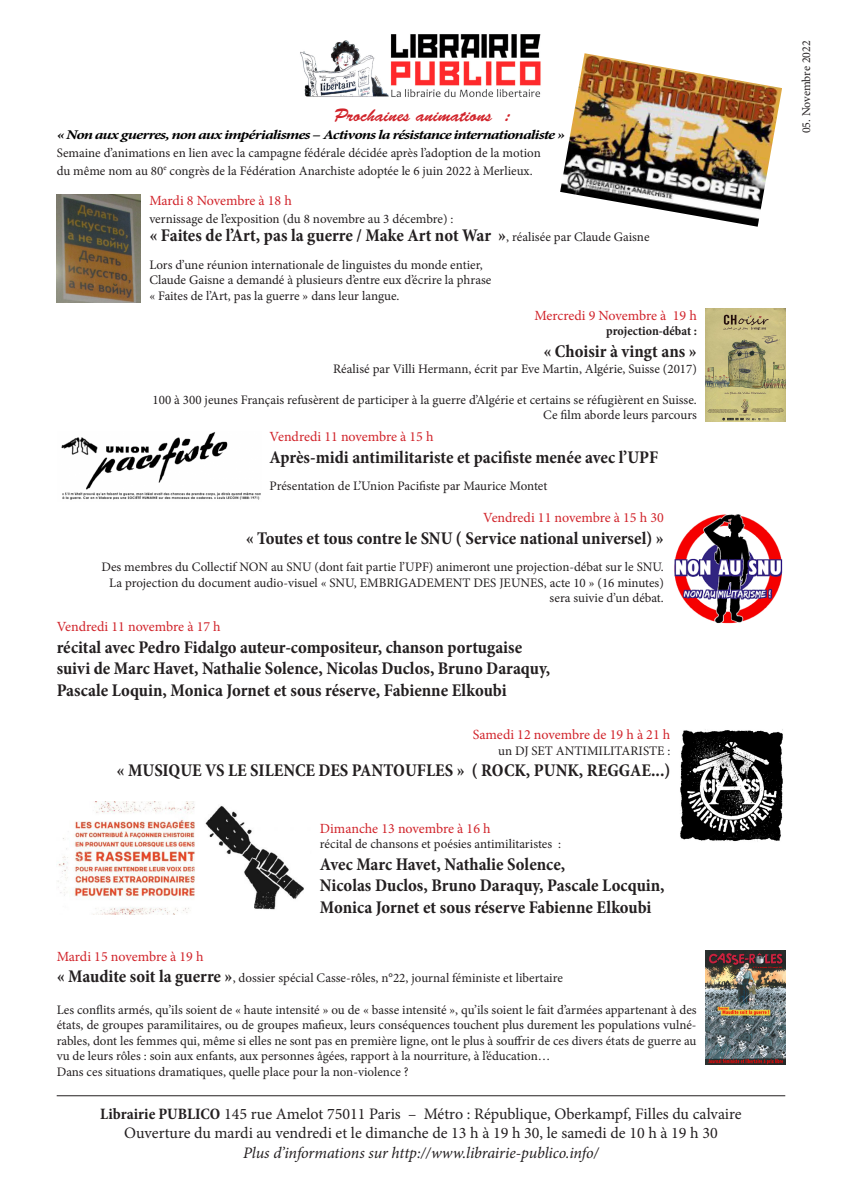
<style>
.page{position:relative;width:842px;height:1191px;background:#fff}
.page>*{position:absolute;margin:0;border:0;box-sizing:border-box;transform-origin:0 0}
.t1{font:700 condensed 18px/21.6px "Minion Pro";color:#231f20}
.t2{font:18px "Brush Script Std";color:#d1232a}
.t3{font:16px "Minion Pro";color:#231f20}
.t4{font:italic 16px "Minion Pro";letter-spacing:-.01em;color:#231f20}
.t5{font:14px "Minion Pro";letter-spacing:-.005em;color:#d1232a}
.t6{font:italic 700 condensed 13.5px "Minion Pro";letter-spacing:-.055em;color:#000;scale:1.33 1}
.t7{font:13px/15.6px "Minion Pro";color:#231f20}
.t8{font:700 condensed 13px "Minion Pro";letter-spacing:-.005em;color:#231f20}
.t9{font:12px "Minion Pro";letter-spacing:-.005em;color:#231f20}
.s1{font-weight:400;font-stretch:normal;font-size:13px}
.s2{font-weight:700;font-stretch:condensed;font-size:18px}
.s3{font-weight:700;font-stretch:condensed}
</style>
<div class="page">
<hr style="left:57px;top:1095px;width:728px;height:1px;background:#231f20">
<img style="left:300px;top:34px;width:241px;height:64px">
<img style="left:57px;top:195px;width:84px;height:108px">
<img style="left:705px;top:308px;width:80px;height:113px">
<img style="left:61px;top:432px;width:200px;height:68px">
<img style="left:674px;top:514px;width:109px;height:110px">
<img style="left:680px;top:729px;width:103px;height:113px">
<img style="left:57px;top:801px;width:247px;height:113px">
<img style="left:705px;top:950px;width:80px;height:114px">
<img style="left:560px;top:53px;width:222px;height:174px">
<p class="t2" style="left:334px;top:105px;width:177px">Prochaines animations :</p>
<p class="t6" style="left:57px;top:125px;width:384px">« Non aux guerres, non aux impérialismes – Activons la résistance internationaliste »</p>
<p class="t7" style="left:57px;top:144px;width:486px;line-height:18px">Semaine d’animations en lien avec la campagne fédérale décidée après l’adoption de la motion du même nom au 80<sup>e</sup> congrès de la Fédération Anarchiste adoptée le 6 juin 2022 à Merlieux.</p>
<p class="t5" style="left:149px;top:191px;width:144px">Mardi 8 Novembre à 18 h</p>
<p class="t7" style="left:149px;top:211px;width:306px">vernissage de l’exposition (du 8 novembre au 3 décembre) :</p>
<p class="t1" style="left:149px;top:224px;width:502px">« Faites de l’Art, pas la guerre / Make Art not War »<span class="s1">, réalisée par Claude Gaisne</span></p>
<p class="t7" style="left:149px;top:257px;width:344px">Lors d’une réunion internationale de linguistes du monde entier,<br>Claude Gaisne a demandé à plusieurs d’entre eux d’écrire la phrase</p>
<p class="t7" style="left:149px;top:288px;width:252px">« Faites de l’Art, pas la guerre » dans leur langue.</p>
<p class="t5" style="left:534px;top:306px;width:164px">Mercredi 9 Novembre à 19 h</p>
<p class="t8" style="left:606px;top:322px;width:92px">projection-débat :</p>
<p class="t1" style="left:543px;top:340px;width:155px">« Choisir à vingt ans »</p>
<p class="t7" style="left:333px;top:361px;width:365px">Réalisé par Villi Hermann, écrit par Eve Martin, Algérie, Suisse (2017)</p>
<p class="t7" style="left:153px;top:392px;width:546px">100 à 300 jeunes Français refusèrent de participer à la guerre d’Algérie et certains se réfugièrent en Suisse.</p>
<p class="t7" style="left:543px;top:407px;width:155px">Ce film aborde leurs parcours</p>
<p class="t5" style="left:270px;top:427px;width:166px">Vendredi 11 novembre à 15 h</p>
<p class="t1" style="left:270px;top:446px;width:390px">Après-midi antimilitariste et pacifiste menée avec l’UPF</p>
<p class="t7" style="left:270px;top:478px;width:279px">Présentation de L’Union Pacifiste par Maurice Montet</p>
<p class="t5" style="left:483px;top:508px;width:182px">Vendredi 11 novembre à 15 h 30</p>
<p class="t1" style="left:246px;top:527px;width:420px">« Toutes et tous contre le SNU ( Service national universel) »</p>
<p class="t7" style="left:101px;top:559px;width:564px">Des membres du Collectif NON au SNU (dont fait partie l’UPF) animeront une projection-débat sur le SNU.</p>
<p class="t7" style="left:109px;top:575px;width:556px">La projection du document audio-visuel « SNU, EMBRIGADEMENT DES JEUNES, acte 10 » (16 minutes)</p>
<p class="t7" style="left:550px;top:590px;width:116px">sera suivie d’un débat.</p>
<p class="t5" style="left:57px;top:617px;width:166px">Vendredi 11 novembre à 17 h</p>
<p class="t1" style="left:57px;top:636px;width:467px">récital avec Pedro Fidalgo auteur-compositeur, chanson portugaise</p>
<p class="t1" style="left:57px;top:658px;width:495px">suivi de Marc Havet, Nathalie Solence, Nicolas Duclos, Bruno Daraquy,<br>Pascale Loquin, Monica Jornet et sous réserve, Fabienne Elkoubi</p>
<p class="t5" style="left:473px;top:725px;width:199px">Samedi 12 novembre de 19 h à 21 h</p>
<p class="t7" style="left:498px;top:742px;width:174px">un DJ SET ANTIMILITARISTE :</p>
<p class="t1" style="left:117px;top:759px;width:555px">« MUSIQUE VS LE SILENCE DES PANTOUFLES » ( ROCK, PUNK, REGGAE...)</p>
<p class="t5" style="left:320px;top:818px;width:172px">Dimanche 13 novembre à 16 h</p>
<p class="t7" style="left:320px;top:836px;width:243px">récital de chansons et poésies antimilitaristes :</p>
<p class="t1" style="left:320px;top:853px;width:247px">Avec Marc Havet, Nathalie Solence,</p>
<p class="t1" style="left:320px;top:874px;width:346px">Nicolas Duclos, Bruno Daraquy, Pascale Locquin,</p>
<p class="t1" style="left:320px;top:896px;width:333px">Monica Jornet et sous réserve Fabienne Elkoubi</p>
<p class="t5" style="left:57px;top:947px;width:148px">Mardi 15 novembre à 19 h</p>
<p class="t7" style="left:57px;top:970px;width:508px"><span class="s2">« Maudite soit la guerre »</span>, dossier spécial Casse-rôles, n°22, journal féministe et libertaire</p>
<p class="t7" style="left:57px;top:1001px;width:641px;text-align:justify">Les conflits armés, qu’ils soient de « haute intensité » ou de « basse intensité », qu’ils soient le fait d’armées appartenant à des états, de groupes paramilitaires, ou de groupes mafieux, leurs conséquences touchent plus durement les populations vulné&shy;rables, dont les femmes qui, même si elles ne sont pas en première ligne, ont le plus à souffrir de ces divers états de guerre au vu de leurs rôles : soin aux enfants, aux personnes âgées, rapport à la nourriture, à l’éducation…</p>
<p class="t7" style="left:57px;top:1064px;width:354px">Dans ces situations dramatiques, quelle place pour la non-violence ?</p>
<p class="t3" style="left:100px;top:1103px;width:643px"><span class="s3">Librairie PUBLICO</span> 145 rue Amelot 75011 Paris – Métro : République, Oberkampf, Filles du calvaire</p>
<p class="t3" style="left:124px;top:1122px;width:595px">Ouverture du mardi au vendredi et le dimanche de 13 h à 19 h 30, le samedi de 10 h à 19 h 30</p>
<p class="t4" style="left:243px;top:1141px;width:357px">Plus d’informations sur http://www.librairie-publico.info/</p>
<p class="t9" style="left:798px;top:133px;width:94px;rotate:-90deg">05. Novembre 2022</p>
</div>
